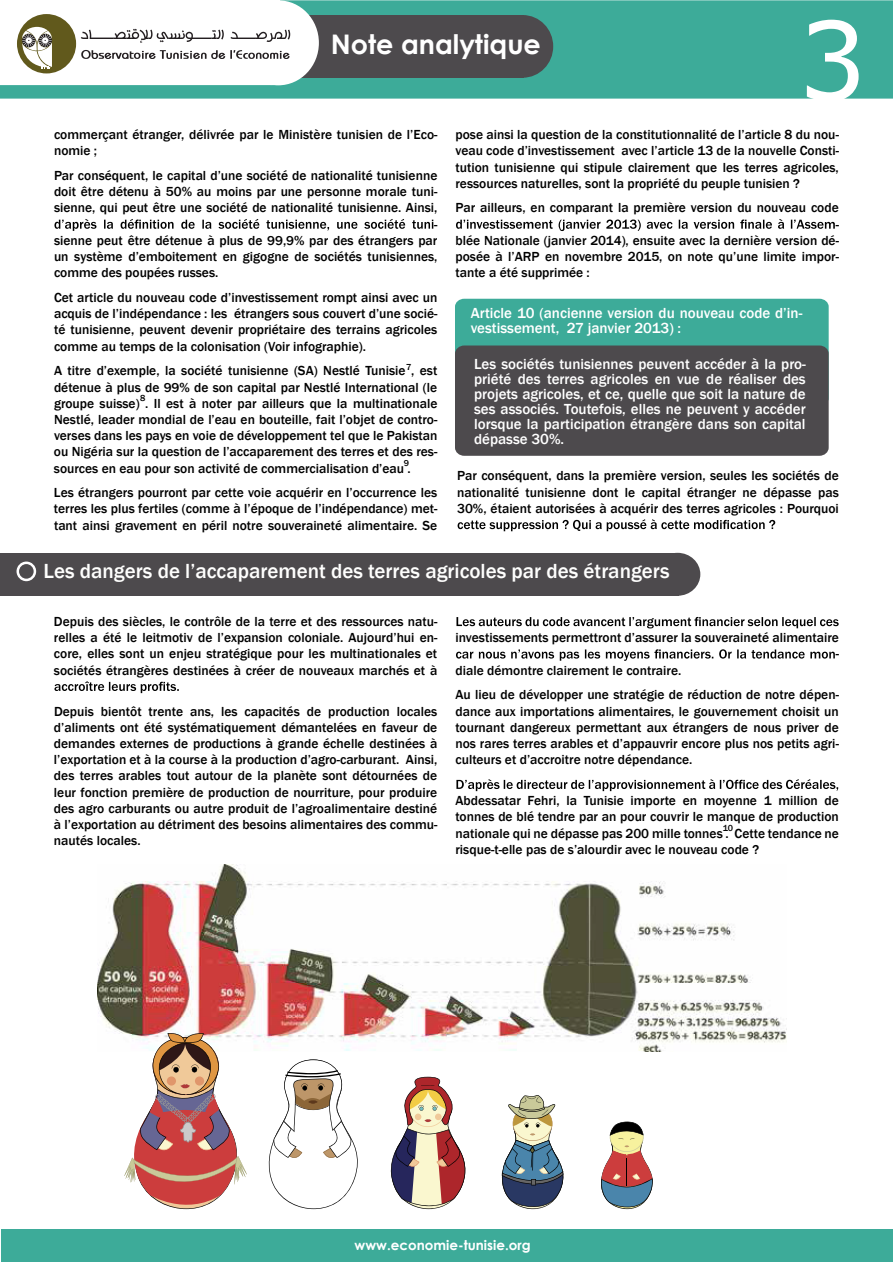
<style>
.page{position:relative;width:893px;height:1263px;background:#fff}
.page>*{position:absolute;margin:0;border:0;box-sizing:border-box;transform-origin:0 0}
.t1{font:108px "MS Reference Sans Serif";color:#fff}
.t2{font:700 27px "Century Gothic";color:#fff}
.t3{font:500 21px "Franklin Gothic";color:#fffffe}
.t4{font:500 15px/15px "Franklin Gothic";color:#fff;text-align:justify}
.t5{font:500 13.5px/16.2px "Franklin Gothic";color:#000;text-align:justify}
.t6{font:700 13.5px "Century Gothic";color:#fff}
.t7{font:500 9px "Franklin Gothic";color:#000}
</style>
<div class="page">
<div style="left:0;top:0;width:893px;height:99px;background:#3dab99"></div>
<div style="left:1px;top:1230px;width:891px;height:32px;background:#3dab99"></div>
<div style="left:492px;top:15px;width:61px;height:63px;background:#4d4a4d;border-radius:50%"></div>
<div style="left:294px;top:15px;width:230px;height:63px;background:#4d4a4d"></div>
<div style="left:238px;top:0;width:81px;height:85px;background:#fff;border-radius:50%"></div>
<div style="left:2px;top:0;width:277px;height:85px;background:#fff"></div>
<div style="left:17px;top:14px;width:59px;height:59px;background:#61591c;border-radius:50%"></div>
<svg style="left:22px;top:27px;width:30px;height:42px"></svg>
<svg style="left:81px;top:29px;width:143px;height:14px"></svg>
<svg style="left:230px;top:30px;width:60px;height:12px"></svg>
<svg style="left:81px;top:50px;width:209px;height:9px"></svg>
<div style="left:455px;top:299px;width:374px;height:52px;background:#3dab99"></div>
<svg style="left:458px;top:519px;width:317px;height:12px"></svg>
<div style="left:655px;top:553px;width:45px;height:43px;background:#4d4a4d;border-radius:50%"></div>
<div style="left:0;top:553px;width:678px;height:43px;background:#4d4a4d"></div>
<svg style="left:17px;top:561px;width:19px;height:20px"></svg>
<div style="left:455px;top:345px;width:374px;height:111px;background:#4d4a4d;border-radius:9px"></div>
<svg style="left:54px;top:219px;width:379px;height:12px"></svg>
<svg style="left:456px;top:219px;width:379px;height:12px"></svg>
<svg style="left:54px;top:681px;width:125px;height:12px"></svg>
<svg style="left:456px;top:617px;width:383px;height:11px"></svg>
<svg style="left:456px;top:649px;width:379px;height:12px"></svg>
<svg style="left:456px;top:779px;width:382px;height:12px"></svg>
<img style="left:98px;top:864px;width:688px;height:187px">
<svg style="left:268px;top:1059px;width:90px;height:150px"></svg>
<svg style="left:390px;top:1076px;width:76px;height:133px"></svg>
<svg style="left:501px;top:1095px;width:63px;height:115px"></svg>
<svg style="left:601px;top:1121px;width:52px;height:89px"></svg>
<svg style="left:124px;top:1033px;width:123px;height:177px"></svg>
<h2 class="t2" style="left:331px;top:23px;width:212px">Note analytique</h2>
<h1 class="t1" style="left:798px;top:-9px;width:70px">3</h1>
<p class="t5" style="left:54px;top:127px;width:385px">commerçant étranger, délivrée par le Ministère tunisien de l’Eco&shy;nomie ;</p>
<p class="t5" style="left:54px;top:168px;width:385px">Par conséquent, le capital d’une société de nationalité tunisienne</p>
<p class="t5" style="left:54px;top:184px;width:385px">doit être détenu à 50% au moins par une personne morale tuni-</p>
<p class="t5" style="left:54px;top:200px;width:385px">sienne, qui peut être une société de nationalité tunisienne. Ainsi,</p>
<p class="t5" style="left:434px;top:216px;width:5px">-</p>
<p class="t5" style="left:54px;top:232px;width:385px">sienne peut être détenue à plus de 99,9% par des étrangers par</p>
<p class="t5" style="left:54px;top:249px;width:385px">un système d’emboitement en gigogne de sociétés tunisiennes,</p>
<p class="t5" style="left:54px;top:265px;width:166px">comme des poupées russes.</p>
<p class="t5" style="left:54px;top:289px;width:385px">Cet article du nouveau code d’investissement rompt ainsi avec un acquis de l’indépendance : les étrangers sous couvert d’une socié&shy;té tunisienne, peuvent devenir propriétaire des terrains agricoles comme au temps de la colonisation (Voir infographie).</p>
<p class="t5" style="left:54px;top:363px;width:385px">A titre d’exemple, la société tunisienne (SA) Nestlé Tunisie , est détenue à plus de 99% de son capital par Nestlé International (le groupe suisse) . Il est à noter par ailleurs que la multinationale Nestlé, leader mondial de l’eau en bouteille, fait l’objet de contro&shy;verses dans les pays en voie de développement tel que le Pakistan ou Nigéria sur la question de l’accaparement des terres et des res&shy;sources en eau pour son activité de commercialisation d’eau .</p>
<p class="t5" style="left:54px;top:485px;width:385px">Les étrangers pourront par cette voie acquérir en l’occurrence les terres les plus fertiles (comme à l’époque de l’indépendance) met&shy;tant ainsi gravement en péril notre souveraineté alimentaire. Se</p>
<p class="t7" style="left:406px;top:361px;width:7px">7</p>
<p class="t7" style="left:140px;top:393px;width:7px">8</p>
<p class="t7" style="left:404px;top:457px;width:7px">9</p>
<p class="t5" style="left:455px;top:127px;width:385px">pose ainsi la question de la constitutionnalité de l’article 8 du nou&shy;veau code d’investissement avec l’article 13 de la nouvelle Consti&shy;tution tunisienne qui stipule clairement que les terres agricoles, ressources naturelles, sont la propriété du peuple tunisien ?</p>
<p class="t5" style="left:455px;top:200px;width:385px">Par ailleurs, en comparant la première version du nouveau code</p>
<p class="t5" style="left:836px;top:216px;width:5px">-</p>
<p class="t5" style="left:455px;top:232px;width:385px">blée Nationale (janvier 2014), ensuite avec la dernière version dé-</p>
<p class="t5" style="left:455px;top:249px;width:385px">posée à l’ARP en novembre 2015, on note qu’une limite impor-</p>
<p class="t5" style="left:455px;top:265px;width:136px">tante a été supprimée :</p>
<p class="t4" style="left:471px;top:305px;width:333px">Article 10 (ancienne version du nouveau code d’in&shy;vestissement, 27 janvier 2013) :</p>
<p class="t4" style="left:474px;top:356px;width:333px">Les sociétés tunisiennes peuvent accéder à la pro&shy;priété des terres agricoles en vue de réaliser des projets agricoles, et ce, quelle que soit la nature de ses associés. Toutefois, elles ne peuvent y accéder lorsque la participation étrangère dans son capital dépasse 30%.</p>
<p class="t5" style="left:457px;top:468px;width:383px">Par conséquent, dans la première version, seules les sociétés de nationalité tunisienne dont le capital étranger ne dépasse pas 30%, étaient autorisées à acquérir des terres agricoles : Pourquoi</p>
<h3 class="t3" style="left:44px;top:558px;width:627px">Les dangers de l’accaparement des terres agricoles par des étrangers</h3>
<p class="t5" style="left:54px;top:614px;width:385px">Depuis des siècles, le contrôle de la terre et des ressources natu&shy;relles a été le leitmotiv de l’expansion coloniale. Aujourd’hui en&shy;core, elles sont un enjeu stratégique pour les multinationales et sociétés étrangères destinées à créer de nouveaux marchés et à</p>
<p class="t5" style="left:54px;top:703px;width:385px">Depuis bientôt trente ans, les capacités de production locales d’aliments ont été systématiquement démantelées en faveur de demandes externes de productions à grande échelle destinées à l’exportation et à la course à la production d’agro-carburant. Ainsi, des terres arables tout autour de la planète sont détournées de leur fonction première de production de nourriture, pour produire des agro carburants ou autre produit de l’agroalimentaire destiné à l’exportation au détriment des besoins alimentaires des commu&shy;nautés locales.</p>
<p class="t5" style="left:455px;top:630px;width:385px">investissements permettront d’assurer la souveraineté alimentaire</p>
<p class="t5" style="left:836px;top:646px;width:5px">-</p>
<p class="t5" style="left:455px;top:662px;width:227px">diale démontre clairement le contraire.</p>
<p class="t5" style="left:455px;top:687px;width:385px">Au lieu de développer une stratégie de réduction de notre dépen&shy;dance aux importations alimentaires, le gouvernement choisit un tournant dangereux permettant aux étrangers de nous priver de nos rares terres arables et d’appauvrir encore plus nos petits agri&shy;culteurs et d’accroitre notre dépendance.</p>
<p class="t5" style="left:455px;top:793px;width:385px">Abdessatar Fehri, la Tunisie importe en moyenne 1 million de tonnes de blé tendre par an pour couvrir le manque de production nationale qui ne dépasse pas 200 mille tonnes . Cette tendance ne risque-t-elle pas de s’alourdir avec le nouveau code ?</p>
<p class="t7" style="left:723px;top:823px;width:12px">10</p>
<p class="t6" style="left:355px;top:1234px;width:178px">www.economie-tunisie.org</p>
</div>
